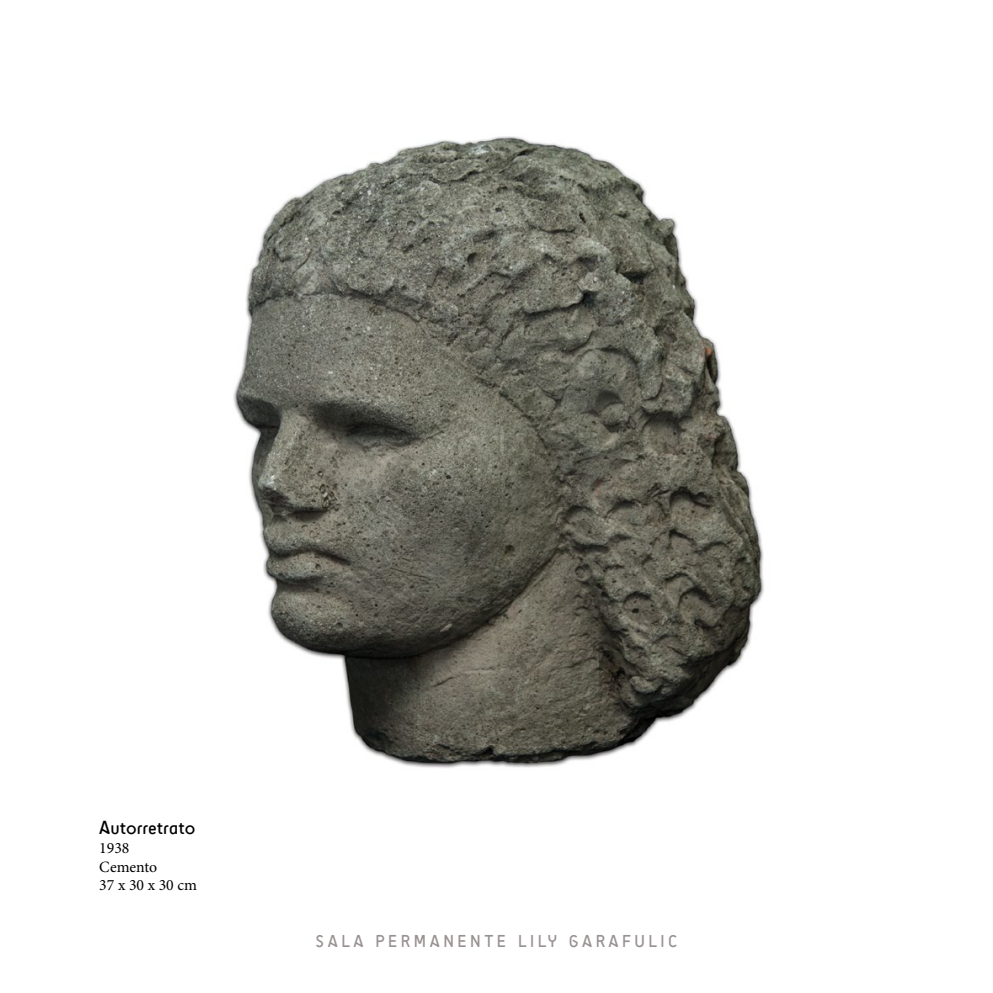
<style>
.page{position:relative;width:993px;height:993px;background:#fff}
.page>*{position:absolute;margin:0;border:0;box-sizing:border-box;transform-origin:0 0}
.t1{font:19.25px "Sci Fly Sans";color:#000}
.t2{font:17.5px "Sci Fly Sans";letter-spacing:.2em;color:#999292}
.t3{font:15.75px/18.9px "Minion Pro";color:#000}
</style>
<div class="page">
<img style="left:233px;top:136px;width:531px;height:632px">
<p class="t1" style="left:99px;top:815px;width:97px">Autorretrato</p>
<p class="t3" style="left:99px;top:837px;width:99px">1938<br>Cemento<br>37 x 30 x 30 cm</p>
<p class="t2" style="left:315px;top:930px;width:363px">SALA PERMANENTE LILY GARAFULIC</p>
</div>
